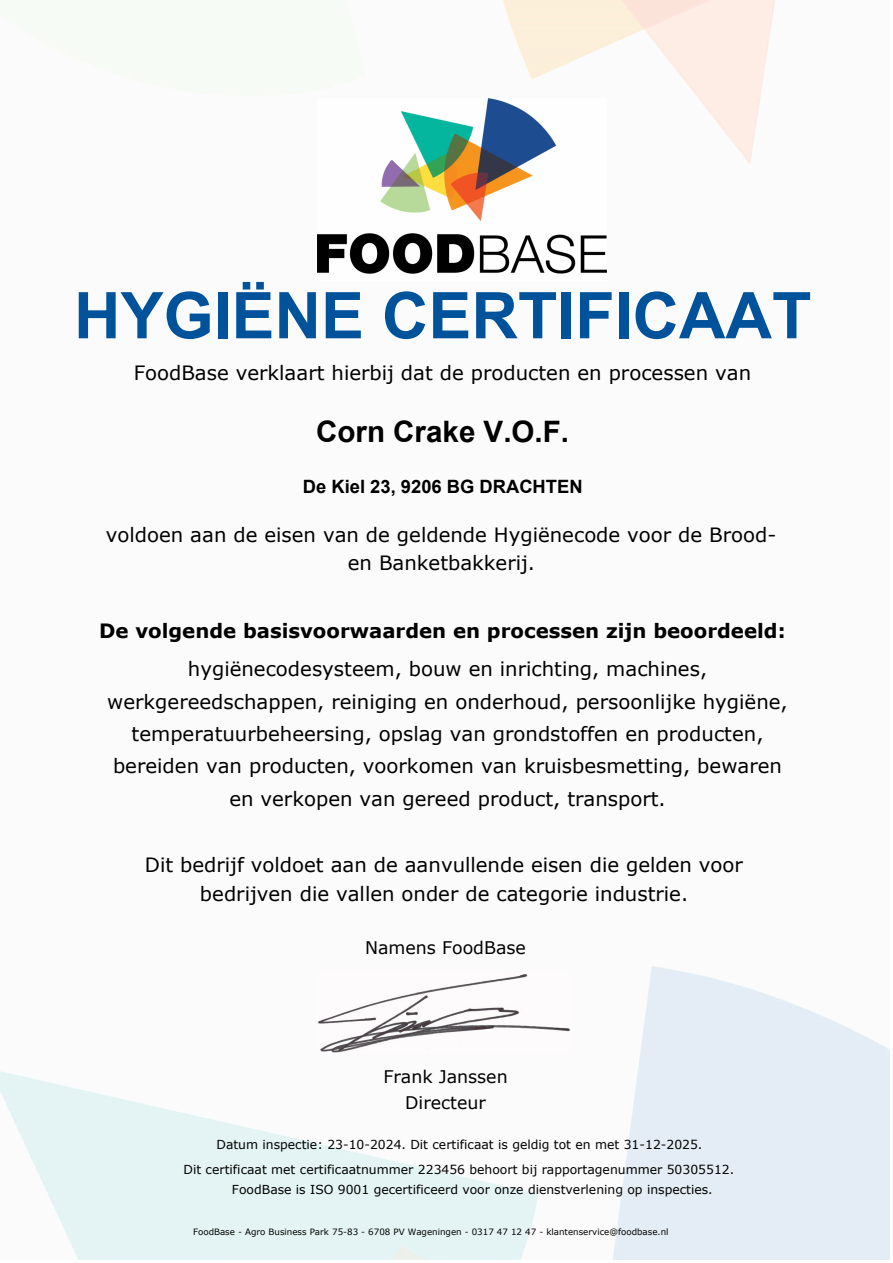
<style>
.page{position:relative;width:893px;height:1263px;background:#fff}
.page>*{position:absolute;margin:0;border:0;box-sizing:border-box;transform-origin:0 0}
.t1{font:700 64.5px "Arial";color:#00529b}
.t2{font:700 29.55px "Arial";color:#000}
.t3{font:19.65px/32.4px "Verdana";color:#000;text-align:center}
.t4{font:700 19.65px "Verdana";color:#000}
.t5{font:700 18.3px "Arial";color:#000}
.t6{font:17.4px/25.8px "Verdana";color:#000;text-align:center}
.t7{font:12.3px/24.8px "Verdana";color:#000;text-align:center}
.t8{font:8.7px "Verdana";color:#000}
</style>
<div class="page">
<img style="left:0;top:0;width:890px;height:1259px">
<img style="left:317px;top:98px;width:289px;height:183px">
<img style="left:317px;top:972px;width:253px;height:81px">
<h1 class="t1" style="left:74px;top:270px;width:739px">HYGIËNE CERTIFICAAT</h1>
<p class="t3" style="left:134px;top:357px;width:619px">FoodBase verklaart hierbij dat de producten en processen van</p>
<h2 class="t2" style="left:316px;top:411px;width:254px">Corn Crake V.O.F.</h2>
<p class="t5" style="left:303px;top:473px;width:281px">De Kiel 23, 9206 BG DRACHTEN</p>
<p class="t3" style="left:106px;top:520px;width:672px;line-height:28.2px">voldoen aan de eisen van de geldende Hygiënecode voor de Brood&shy;en Banketbakkerij.</p>
<p class="t4" style="left:99px;top:617px;width:688px">De volgende basisvoorwaarden en processen zijn beoordeeld:</p>
<p class="t3" style="left:107px;top:653px;width:682px">hygiënecodesysteem, bouw en inrichting, machines, werkgereedschappen, reiniging en onderhoud, persoonlijke hygiëne, temperatuurbeheersing, opslag van grondstoffen en producten, bereiden van producten, voorkomen van kruisbesmetting, bewaren en verkopen van gereed product, transport.</p>
<p class="t3" style="left:145px;top:851px;width:600px;line-height:28px">Dit bedrijf voldoet aan de aanvullende eisen die gelden voor bedrijven die vallen onder de categorie industrie.</p>
<p class="t6" style="left:365px;top:934px;width:162px">Namens FoodBase</p>
<p class="t6" style="left:383px;top:1064px;width:126px">Frank Janssen<br>Directeur</p>
<p class="t7" style="left:183px;top:1132px;width:552px">Datum inspectie: 23-10-2024. Dit certificaat is geldig tot en met 31-12-2025.<br>Dit certificaat met certificaatnummer 223456 behoort bij rapportagenummer 50305512.</p>
<p class="t7" style="left:232px;top:1177px;width:482px">FoodBase is ISO 9001 gecertificeerd voor onze dienstverlening op inspecties.</p>
<p class="t8" style="left:193px;top:1226px;width:477px">FoodBase - Agro Business Park 75-83 - 6708 PV Wageningen - 0317 47 12 47 - klantenservice@foodbase.nl</p>
</div>
